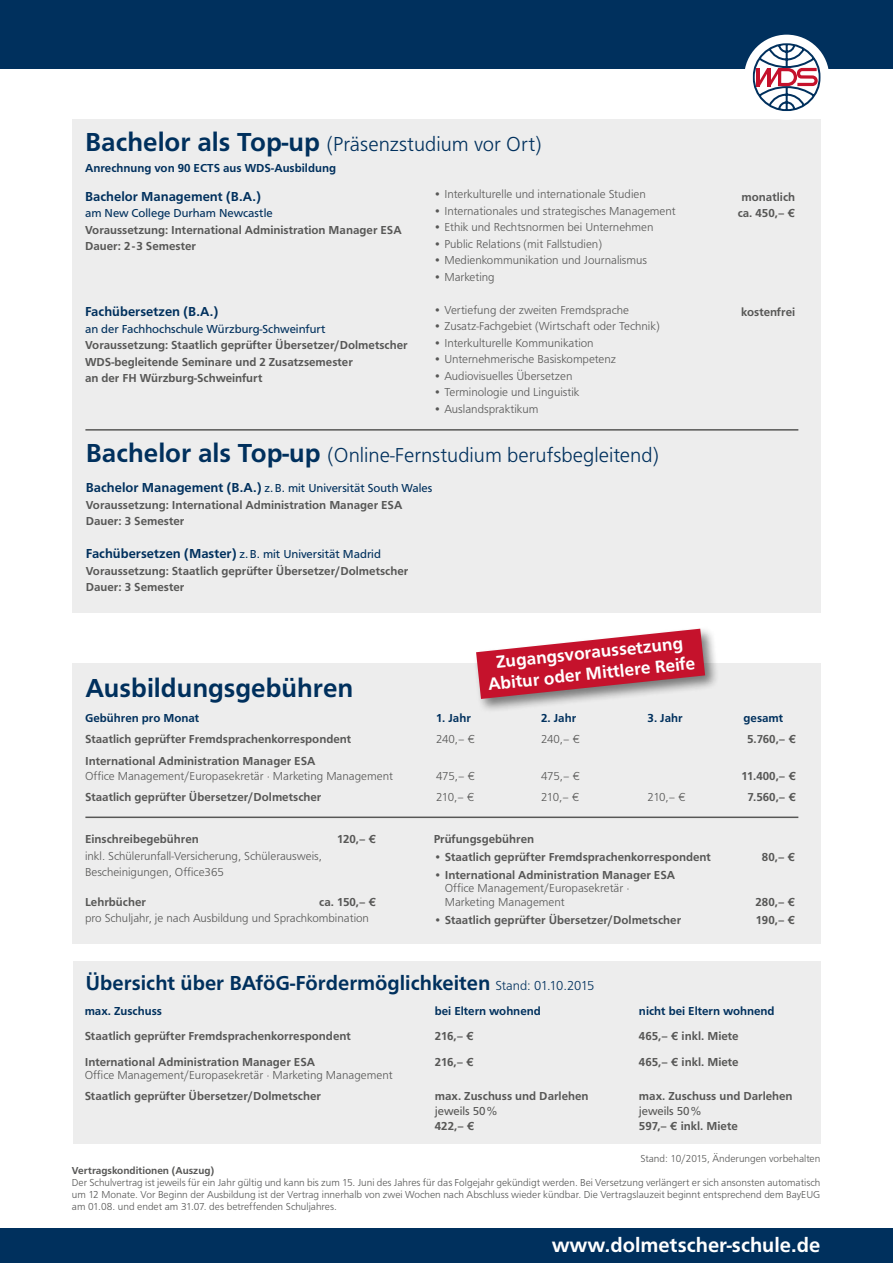
<style>
.page{position:relative;width:893px;height:1263px;background:#fff}
.page>*{position:absolute;margin:0;border:0;box-sizing:border-box;transform-origin:0 0}
.t1{font:700 27px "Front Page";color:#00305d}
.t2{font:300 21px "Front Page";color:#00305d}
.t3{font:700 21px "Front Page";color:#00305d}
.t4{font:700 21px "Front Page";color:#fff}
.t5{font:700 18px/21px "Front Page";color:#fff;text-align:center}
.t6{font:700 13.5px "Front Page";color:#00305d}
.t7{font:700 12px/16.5px "Front Page";color:#575756}
.t8{font:300 12px/16.5px "Front Page";color:#575756}
.t9{font:700 12px "Front Page";color:#00305d}
.t10{font:12px "Front Page";color:#00305d}
.t11{font:12px "Front Page";color:#575756}
.t12{font:300 10.5px/12px "Front Page";color:#575756;text-align:justify}
.t13{font:700 10.5px "Front Page";color:#575756}
.s1{font-weight:700;font-size:27px}
.s2{font-size:13.5px;color:#00305d}
.s3{font-weight:400;color:#00305d}
.s4{font-weight:300;font-size:13.5px}
</style>
<div class="page">
<div style="left:72px;top:119px;width:748px;height:493px;background:#ededed"></div>
<div style="left:72px;top:663px;width:748px;height:281px;background:#ededed"></div>
<hr style="left:85px;top:816px;width:713px;height:2px;background:#575756">
<div style="left:73px;top:961px;width:747px;height:183px;background:#ededed"></div>
<div style="left:0;top:1229px;width:893px;height:34px;background:#00305d"></div>
<div style="left:0;top:0;width:893px;height:68px;background:#00305d"></div>
<div style="left:474px;top:626px;width:246px;height:88px;background:#000;opacity:.5"></div>
<svg style="left:476px;top:629px;width:229px;height:70px"></svg>
<div style="left:744px;top:35px;width:85px;height:85px;background:#fff;border-radius:50%"></div>
<svg style="left:753px;top:43px;width:68px;height:68px"></svg>
<hr style="left:85px;top:429px;width:713px;height:2px;background:#575756">
<h2 class="t2" style="left:85px;top:133px;width:458px"><span class="s1">Bachelor als Top-up</span> (Präsenzstudium vor Ort)</h2>
<p class="t9" style="left:85px;top:160px;width:252px">Anrechnung von 90 ECTS aus WDS-Ausbildung</p>
<p class="t6" style="left:85px;top:188px;width:177px">Bachelor Management (B.A.)</p>
<p class="t7" style="left:742px;top:188px;width:55px">monatlich</p>
<p class="t10" style="left:85px;top:206px;width:189px">am New College Durham Newcastle</p>
<p class="t7" style="left:738px;top:205px;width:59px">ca. 450,– €</p>
<p class="t7" style="left:85px;top:221px;width:318px">Voraussetzung: International Administration Manager ESA<br>Dauer: 2-3 Semester</p>
<p class="t8" style="left:433px;top:186px;width:214px">• Interkulturelle und internationale Studien</p>
<p class="t8" style="left:433px;top:203px;width:244px">• Internationales und strategisches Management</p>
<p class="t8" style="left:433px;top:219px;width:222px">• Ethik und Rechtsnormen bei Unternehmen</p>
<p class="t8" style="left:433px;top:236px;width:170px">• Public Relations (mit Fallstudien)</p>
<p class="t8" style="left:433px;top:252px;width:215px">• Medienkommunikation und Journalismus</p>
<p class="t8" style="left:433px;top:269px;width:63px">• Marketing</p>
<p class="t8" style="left:433px;top:301px;width:197px">• Vertiefung der zweiten Fremdsprache</p>
<p class="t8" style="left:433px;top:318px;width:228px">• Zusatz-Fachgebiet (Wirtschaft oder Technik)</p>
<p class="t8" style="left:433px;top:334px;width:162px">• Interkulturelle Kommunikation</p>
<p class="t8" style="left:433px;top:351px;width:184px">• Unternehmerische Basiskompetenz</p>
<p class="t8" style="left:433px;top:367px;width:141px">• Audiovisuelles Übersetzen</p>
<p class="t8" style="left:433px;top:384px;width:148px">• Terminologie und Linguistik</p>
<p class="t8" style="left:433px;top:400px;width:107px">• Auslandspraktikum</p>
<h2 class="t2" style="left:86px;top:443px;width:575px"><span class="s1">Bachelor als Top-up</span> (Online-Fernstudium berufsbegleitend)</h2>
<p class="t7" style="left:86px;top:480px;width:348px"><span class="s2">Bachelor Management (B.A.)</span> <span class="s3">z.B. mit Universität South Wales<br></span>Voraussetzung: International Administration Manager ESA<br>Dauer: 3 Semester</p>
<p class="t7" style="left:86px;top:546px;width:324px"><span class="s2">Fachübersetzen (Master)</span> <span class="s3">z.B. mit Universität Madrid<br></span>Voraussetzung: Staatlich geprüfter Übersetzer/Dolmetscher<br>Dauer: 3 Semester</p>
<p class="t6" style="left:85px;top:304px;width:135px">Fachübersetzen (B.A.)</p>
<p class="t7" style="left:741px;top:304px;width:56px">kostenfrei</p>
<p class="t10" style="left:85px;top:322px;width:242px">an der Fachhochschule Würzburg-Schweinfurt</p>
<p class="t7" style="left:85px;top:337px;width:324px">Voraussetzung: Staatlich geprüfter Übersetzer/Dolmetscher<br>WDS-begleitende Seminare und 2 Zusatzsemester<br>an der FH Würzburg-Schweinfurt</p>
<h1 class="t1" style="left:85px;top:673px;width:269px">Ausbildungsgebühren</h1>
<h3 class="t5" style="left:485px;top:653px;width:210px;rotate:-6deg">Zugangsvoraussetzung<br>Abitur oder Mittlere Reife</h3>
<p class="t9" style="left:85px;top:711px;width:116px">Gebühren pro Monat</p>
<p class="t9" style="left:436px;top:711px;width:36px">1. Jahr</p>
<p class="t9" style="left:541px;top:711px;width:37px">2. Jahr</p>
<p class="t9" style="left:648px;top:711px;width:37px">3. Jahr</p>
<p class="t9" style="left:744px;top:711px;width:41px">gesamt</p>
<p class="t7" style="left:85px;top:731px;width:268px">Staatlich geprüfter Fremdsprachenkorrespondent</p>
<p class="t8" style="left:436px;top:731px;width:41px">240,– €</p>
<p class="t8" style="left:541px;top:731px;width:41px">240,– €</p>
<p class="t7" style="left:747px;top:731px;width:51px">5.760,– €</p>
<p class="t7" style="left:85px;top:753px;width:232px">International Administration Manager ESA</p>
<p class="t8" style="left:85px;top:768px;width:310px">Office Management/Europasekretär · Marketing Management</p>
<p class="t8" style="left:436px;top:768px;width:41px">475,– €</p>
<p class="t8" style="left:541px;top:768px;width:41px">475,– €</p>
<p class="t7" style="left:741px;top:768px;width:56px">11.400,– €</p>
<p class="t7" style="left:85px;top:789px;width:238px">Staatlich geprüfter Übersetzer/Dolmetscher</p>
<p class="t8" style="left:436px;top:789px;width:40px">210,– €</p>
<p class="t8" style="left:541px;top:789px;width:40px">210,– €</p>
<p class="t8" style="left:648px;top:789px;width:40px">210,– €</p>
<p class="t7" style="left:748px;top:789px;width:50px">7.560,– €</p>
<p class="t7" style="left:85px;top:831px;width:115px">Einschreibegebühren</p>
<p class="t7" style="left:337px;top:831px;width:41px">120,– €</p>
<p class="t8" style="left:85px;top:848px;width:238px">inkl. Schülerunfall-Versicherung, Schülerausweis,<br>Bescheinigungen, Office365</p>
<p class="t7" style="left:85px;top:893px;width:62px">Lehrbücher</p>
<p class="t7" style="left:319px;top:893px;width:59px">ca. 150,– €</p>
<p class="t8" style="left:85px;top:910px;width:285px">pro Schuljahr, je nach Ausbildung und Sprachkombination</p>
<p class="t7" style="left:434px;top:831px;width:102px">Prüfungsgebühren</p>
<p class="t7" style="left:434px;top:849px;width:279px">• Staatlich geprüfter Fremdsprachenkorrespondent</p>
<p class="t7" style="left:762px;top:849px;width:35px">80,– €</p>
<p class="t7" style="left:434px;top:866px;width:243px">• International Administration Manager ESA</p>
<p class="t8" style="left:445px;top:882px;width:186px;line-height:13.5px">Office Management/Europasekretär ·<br>Marketing Management</p>
<p class="t7" style="left:755px;top:893px;width:41px">280,– €</p>
<p class="t7" style="left:434px;top:911px;width:249px">• Staatlich geprüfter Übersetzer/Dolmetscher</p>
<p class="t7" style="left:756px;top:911px;width:41px">190,– €</p>
<h2 class="t3" style="left:85px;top:971px;width:511px">Übersicht über BAföG-Fördermöglichkeiten <span class="s4">Stand: 01.10.2015</span></h2>
<p class="t9" style="left:85px;top:1004px;width:79px">max. Zuschuss</p>
<p class="t9" style="left:435px;top:1004px;width:107px">bei Eltern wohnend</p>
<p class="t9" style="left:639px;top:1004px;width:137px">nicht bei Eltern wohnend</p>
<p class="t7" style="left:85px;top:1028px;width:268px">Staatlich geprüfter Fremdsprachenkorrespondent</p>
<p class="t7" style="left:435px;top:1028px;width:41px">216,– €</p>
<p class="t7" style="left:639px;top:1028px;width:101px">465,– € inkl. Miete</p>
<p class="t7" style="left:85px;top:1053px;width:232px">International Administration Manager ESA</p>
<p class="t8" style="left:85px;top:1067px;width:310px">Office Management/Europasekretär · Marketing Management</p>
<p class="t7" style="left:435px;top:1053px;width:41px">216,– €</p>
<p class="t7" style="left:639px;top:1053px;width:101px">465,– € inkl. Miete</p>
<p class="t7" style="left:85px;top:1088px;width:238px">Staatlich geprüfter Übersetzer/Dolmetscher</p>
<p class="t7" style="left:435px;top:1088px;width:155px">max. Zuschuss und Darlehen</p>
<p class="t11" style="left:435px;top:1104px;width:64px">jeweils 50%</p>
<p class="t7" style="left:435px;top:1118px;width:41px">422,– €</p>
<p class="t7" style="left:639px;top:1088px;width:155px">max. Zuschuss und Darlehen</p>
<p class="t11" style="left:639px;top:1104px;width:64px">jeweils 50%</p>
<p class="t7" style="left:639px;top:1118px;width:100px">597,– € inkl. Miete</p>
<p class="t12" style="left:640px;top:1152px;width:181px">Stand: 10/2015, Änderungen vorbehalten</p>
<p class="t13" style="left:72px;top:1164px;width:144px">Vertragskonditionen (Auszug)</p>
<p class="t12" style="left:72px;top:1176px;width:750px">Der Schulvertrag ist jeweils für ein Jahr gültig und kann bis zum 15. Juni des Jahres für das Folgejahr gekündigt werden. Bei Versetzung verlängert er sich ansonsten automatisch um 12 Monate. Vor Beginn der Ausbildung ist der Vertrag innerhalb von zwei Wochen nach Abschluss wieder kündbar. Die Vertragslauzeit beginnt entsprechend dem BayEUG am 01.08. und endet am 31.07. des betreffenden Schuljahres.</p>
<h2 class="t4" style="left:552px;top:1232px;width:270px">www.dolmetscher-schule.de</h2>
</div>
